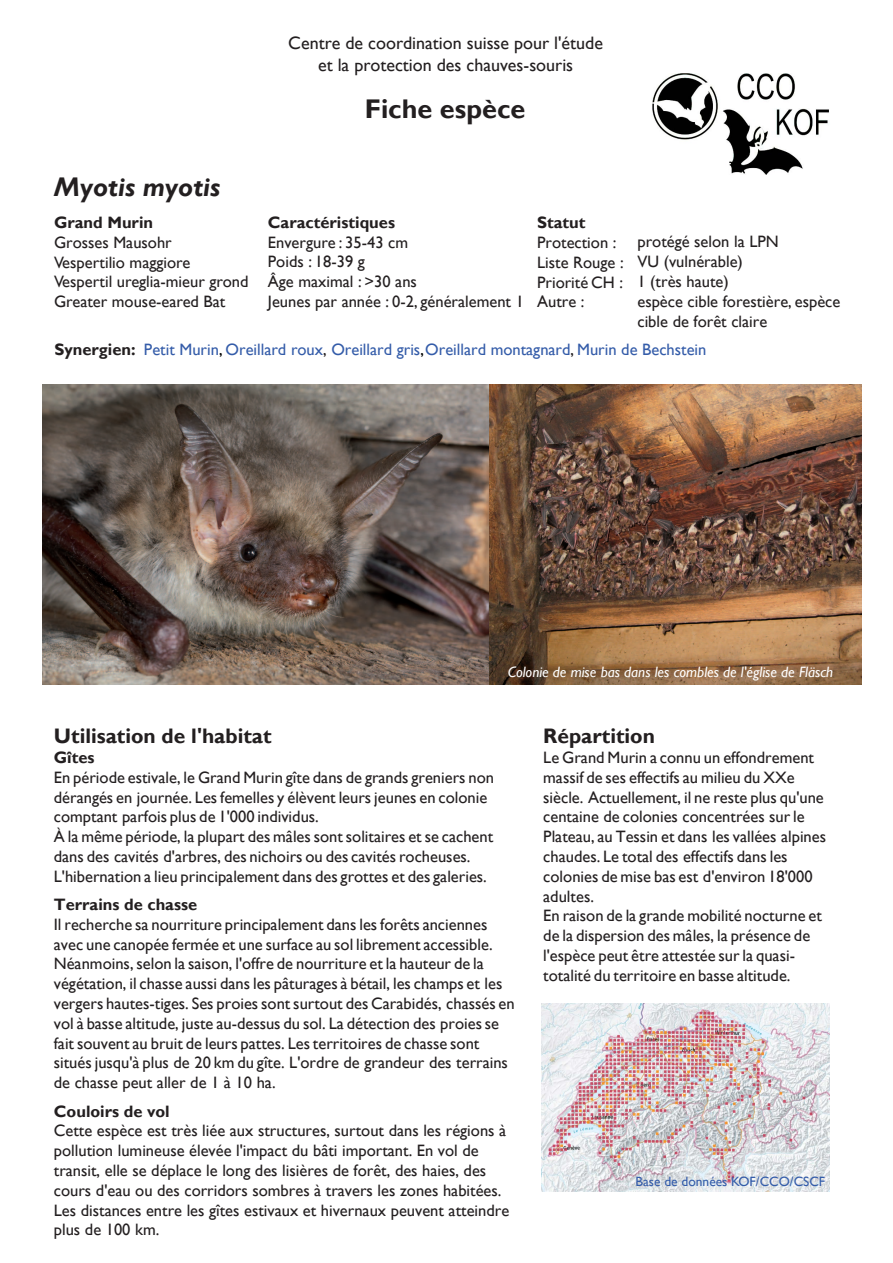
<style>
.page{position:relative;width:893px;height:1263px;background:#fff}
.page>*{position:absolute;margin:0;border:0;box-sizing:border-box;transform-origin:0 0}
.t1{font:italic 700 27px "Gill Sans";color:#231f20}
.t2{font:700 27px "Gill Sans";color:#231f20}
.t3{font:700 21px "Gill Sans";color:#231f20}
.t4{font:18px/21.6px "Gill Sans";color:#231f20;text-align:center}
.t5{font:16.5px/19.8px "Gill Sans";color:#231f20}
.t6{font:700 16.5px "Gill Sans";color:#231f20}
.t7{font:16.5px "Gill Sans";color:#345ca9}
.t8{font:italic 15px "Gill Sans";color:#fff}
.t9{font:13.5px "Gill Sans";color:#345ca9}
.s1{color:#000}
.s2{color:#231f20}
</style>
<div class="page">
<img style="left:541px;top:1004px;width:288px;height:187px">
<img style="left:43px;top:384px;width:447px;height:301px">
<img style="left:490px;top:384px;width:371px;height:301px">
<img style="left:652px;top:74px;width:177px;height:100px">
<p class="t4" style="left:288px;top:33px;width:316px">Centre de coordination suisse pour l'étude et la protection des chauves-souris</p>
<h1 class="t2" style="left:365px;top:93px;width:162px">Fiche espèce</h1>
<h1 class="t1" style="left:54px;top:171px;width:168px">Myotis myotis</h1>
<p class="t6" style="left:54px;top:213px;width:101px">Grand Murin</p>
<p class="t5" style="left:54px;top:233px;width:196px">Grosses Mausohr<br>Vespertilio maggiore<br>Vespertil ureglia-mieur grond<br>Greater mouse-eared Bat</p>
<p class="t6" style="left:268px;top:212px;width:129px">Caractéristiques</p>
<p class="t5" style="left:268px;top:232px;width:258px">Envergure : 35-43 cm<br>Poids : 18-39 g<br>Âge maximal : &gt;30 ans<br>Jeunes par année : 0-2, généralement 1</p>
<p class="t6" style="left:537px;top:213px;width:50px">Statut</p>
<p class="t5" style="left:537px;top:233px;width:88px">Protection :<br>Liste Rouge :<br>Priorité CH :<br>Autre :</p>
<p class="t5" style="left:637px;top:232px;width:204px">protégé selon la LPN<br>VU (vulnérable)<br>1 (très haute)<br>espèce cible forestière, espèce cible de forêt claire</p>
<p class="t6" style="left:54px;top:340px;width:83px">Synergien:</p>
<p class="t7" style="left:144px;top:340px;width:564px">Petit Murin<span class="s1">,</span> Oreillard roux<span class="s2">,</span> Oreillard gris<span class="s1">,</span>Oreillard montagnard<span class="s2">,</span> Murin de Bechstein</p>
<p class="t8" style="left:508px;top:663px;width:327px">Colonie de mise bas dans les combles de l'église de Fläsch</p>
<p class="t3" style="left:54px;top:723px;width:219px">Utilisation de l'habitat</p>
<p class="t6" style="left:54px;top:747px;width:42px">Gîtes</p>
<p class="t5" style="left:54px;top:767px;width:442px">En période estivale, le Grand Murin gîte dans de grands greniers non dérangés en journée. Les femelles y élèvent leurs jeunes en colonie comptant parfois plus de 1'000 individus.<br>À la même période, la plupart des mâles sont solitaires et se cachent dans des cavités d'arbres, des nichoirs ou des cavités rocheuses.<br>L'hibernation a lieu principalement dans des grottes et des galeries.</p>
<p class="t6" style="left:54px;top:894px;width:145px">Terrains de chasse</p>
<p class="t5" style="left:54px;top:915px;width:462px">Il recherche sa nourriture principalement dans les forêts anciennes avec une canopée fermée et une surface au sol librement accessible.<br>Néanmoins, selon la saison, l'offre de nourriture et la hauteur de la végétation, il chasse aussi dans les pâturages à bétail, les champs et les vergers hautes-tiges. Ses proies sont surtout des Carabidés, chassés en vol à basse altitude, juste au-dessus du sol. La détection des proies se fait souvent au bruit de leurs pattes. Les territoires de chasse sont situés jusqu'à plus de 20 km du gîte. L'ordre de grandeur des terrains de chasse peut aller de 1 à 10 ha.</p>
<p class="t6" style="left:54px;top:1101px;width:117px">Couloirs de vol</p>
<p class="t5" style="left:54px;top:1121px;width:457px">Cette espèce est très liée aux structures, surtout dans les régions à pollution lumineuse élevée l'impact du bâti important. En vol de transit, elle se déplace le long des lisières de forêt, des haies, des cours d'eau ou des corridors sombres à travers les zones habitées.<br>Les distances entre les gîtes estivaux et hivernaux peuvent atteindre plus de 100 km.</p>
<p class="t3" style="left:543px;top:723px;width:113px">Répartition</p>
<p class="t5" style="left:543px;top:748px;width:284px">Le Grand Murin a connu un effondrement massif de ses effectifs au milieu du XXe siècle. Actuellement, il ne reste plus qu'une centaine de colonies concentrées sur le Plateau, au Tessin et dans les vallées alpines chaudes. Le total des effectifs dans les colonies de mise bas est d'environ 18'000 adultes.<br>En raison de la grande mobilité nocturne et de la dispersion des mâles, la présence de l'espèce peut être attestée sur la quasi&shy;totalité du territoire en basse altitude.</p>
<p class="t9" style="left:636px;top:1174px;width:191px">Base de données KOF/CCO/CSCF</p>
</div>
